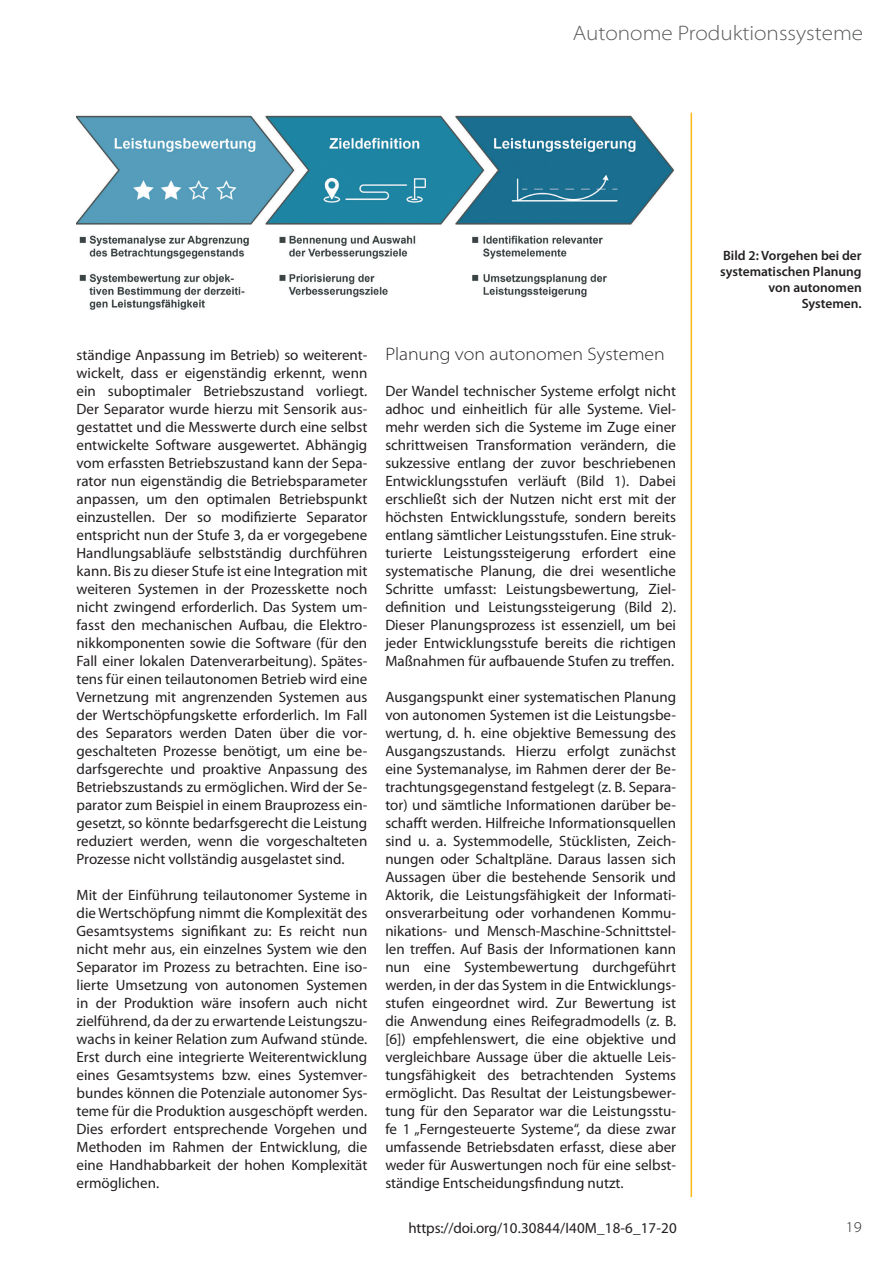
<style>
.page{position:relative;width:893px;height:1263px;background:#fff}
.page>*{position:absolute;margin:0;border:0;box-sizing:border-box;transform-origin:0 0}
.t1{font:300 semi-expanded 21px "Myriad Pro";color:#57585a}
.subhead{font:300 semi-expanded 18px "Myriad Pro";color:#231f20}
.t2{font:15px/18px "Myriad Pro";color:#231f20;text-align:justify}
.t3{font:300 semi-expanded 15px "Myriad Pro";color:#231f20}
.bildtitelrechts{font:600 13.5px/16.2px "Myriad Pro";color:#231f20;text-align:right}
</style>
<div class="page">
<hr style="left:691px;top:113px;width:1px;height:1084px;background:#fcb814">
<img style="left:77px;top:115px;width:598px;height:195px">
<h1 class="t1" style="left:573px;top:21px;width:292px">Autonome Produktionssysteme</h1>
<p class="t2" style="left:77px;top:346px;width:292px">ständige Anpassung im Betrieb) so weiterent&shy;wickelt, dass er eigenständig erkennt, wenn ein suboptimaler Betriebszustand vorliegt.<br>Der Separator wurde hierzu mit Sensorik aus&shy;gestattet und die Messwerte durch eine selbst entwickelte Software ausgewertet. Abhängig vom erfassten Betriebszustand kann der Sepa&shy;rator nun eigenständig die Betriebsparameter anpassen, um den optimalen Betriebspunkt einzustellen. Der so modifizierte Separator entspricht nun der Stufe 3, da er vorgegebene Handlungsabläufe selbstständig durchführen kann. Bis zu dieser Stufe ist eine Integration mit weiteren Systemen in der Prozesskette noch nicht zwingend erforderlich. Das System um&shy;fasst den mechanischen Aufbau, die Elektro&shy;nikkomponenten sowie die Software (für den Fall einer lokalen Datenverarbeitung). Spätes&shy;tens für einen teilautonomen Betrieb wird eine Vernetzung mit angrenzenden Systemen aus der Wertschöpfungskette erforderlich. Im Fall des Separators werden Daten über die vor&shy;geschalteten Prozesse benötigt, um eine be&shy;darfsgerechte und proaktive Anpassung des Betriebszustands zu ermöglichen. Wird der Se&shy;parator zum Beispiel in einem Brauprozess ein&shy;gesetzt, so könnte bedarfsgerecht die Leistung reduziert werden, wenn die vorgeschalteten Prozesse nicht vollständig ausgelastet sind.</p>
<p class="t2" style="left:77px;top:886px;width:292px">Mit der Einführung teilautonomer Systeme in die Wertschöpfung nimmt die Komplexität des Gesamtsystems signifikant zu: Es reicht nun nicht mehr aus, ein einzelnes System wie den Separator im Prozess zu betrachten. Eine iso&shy;lierte Umsetzung von autonomen Systemen in der Produktion wäre insofern auch nicht zielführend, da der zu erwartende Leistungszu&shy;wachs in keiner Relation zum Aufwand stünde.<br>Erst durch eine integrierte Weiterentwicklung eines Gesamtsystems bzw. eines Systemver&shy;bundes können die Potenziale autonomer Sys&shy;teme für die Produktion ausgeschöpft werden.<br>Dies erfordert entsprechende Vorgehen und Methoden im Rahmen der Entwicklung, die eine Handhabbarkeit der hohen Komplexität ermöglichen.</p>
<p class="subhead" style="left:385px;top:344px;width:281px">Planung von autonomen Systemen</p>
<p class="t2" style="left:385px;top:382px;width:292px">Der Wandel technischer Systeme erfolgt nicht adhoc und einheitlich für alle Systeme. Viel&shy;mehr werden sich die Systeme im Zuge einer schrittweisen Transformation verändern, die sukzessive entlang der zuvor beschriebenen Entwicklungsstufen verläuft (Bild 1). Dabei erschließt sich der Nutzen nicht erst mit der höchsten Entwicklungsstufe, sondern bereits entlang sämtlicher Leistungsstufen. Eine struk&shy;turierte Leistungssteigerung erfordert eine systematische Planung, die drei wesentliche Schritte umfasst: Leistungsbewertung, Ziel&shy;definition und Leistungssteigerung (Bild 2).<br>Dieser Planungsprozess ist essenziell, um bei jeder Entwicklungsstufe bereits die richtigen Maßnahmen für aufbauende Stufen zu treffen.</p>
<p class="t2" style="left:385px;top:688px;width:292px">Ausgangspunkt einer systematischen Planung von autonomen Systemen ist die Leistungsbe&shy;wertung, d. h. eine objektive Bemessung des Ausgangszustands. Hierzu erfolgt zunächst eine Systemanalyse, im Rahmen derer der Be&shy;trachtungsgegenstand festgelegt (z. B. Separa&shy;tor) und sämtliche Informationen darüber be&shy;schafft werden. Hilfreiche Informationsquellen sind u. a. Systemmodelle, Stücklisten, Zeich&shy;nungen oder Schaltpläne. Daraus lassen sich Aussagen über die bestehende Sensorik und Aktorik, die Leistungsfähigkeit der Informati&shy;onsverarbeitung oder vorhandenen Kommu&shy;nikations- und Mensch-Maschine-Schnittstel&shy;len treffen. Auf Basis der Informationen kann nun eine Systembewertung durchgeführt werden, in der das System in die Entwicklungs&shy;stufen eingeordnet wird. Zur Bewertung ist die Anwendung eines Reifegradmodells (z. B. [6]) empfehlenswert, die eine objektive und vergleichbare Aussage über die aktuelle Leis&shy;tungsfähigkeit des betrachtenden Systems ermöglicht. Das Resultat der Leistungsbewer&shy;tung für den Separator war die Leistungsstu&shy;fe 1 „Ferngesteuerte Systeme“, da diese zwar umfassende Betriebsdaten erfasst, diese aber weder für Auswertungen noch für eine selbst&shy;ständige Entscheidungsfindung nutzt.</p>
<p class="bildtitelrechts" style="left:720px;top:247px;width:143px">Bild 2: Vorgehen bei der systematischen Planung von autonomen<br>Systemen.</p>
<p class="t2" style="left:408px;top:1219px;width:270px">https://doi.org/10.30844/I40M_18-6_17-20</p>
<p class="t3" style="left:846px;top:1219px;width:17px">19</p>
</div>
